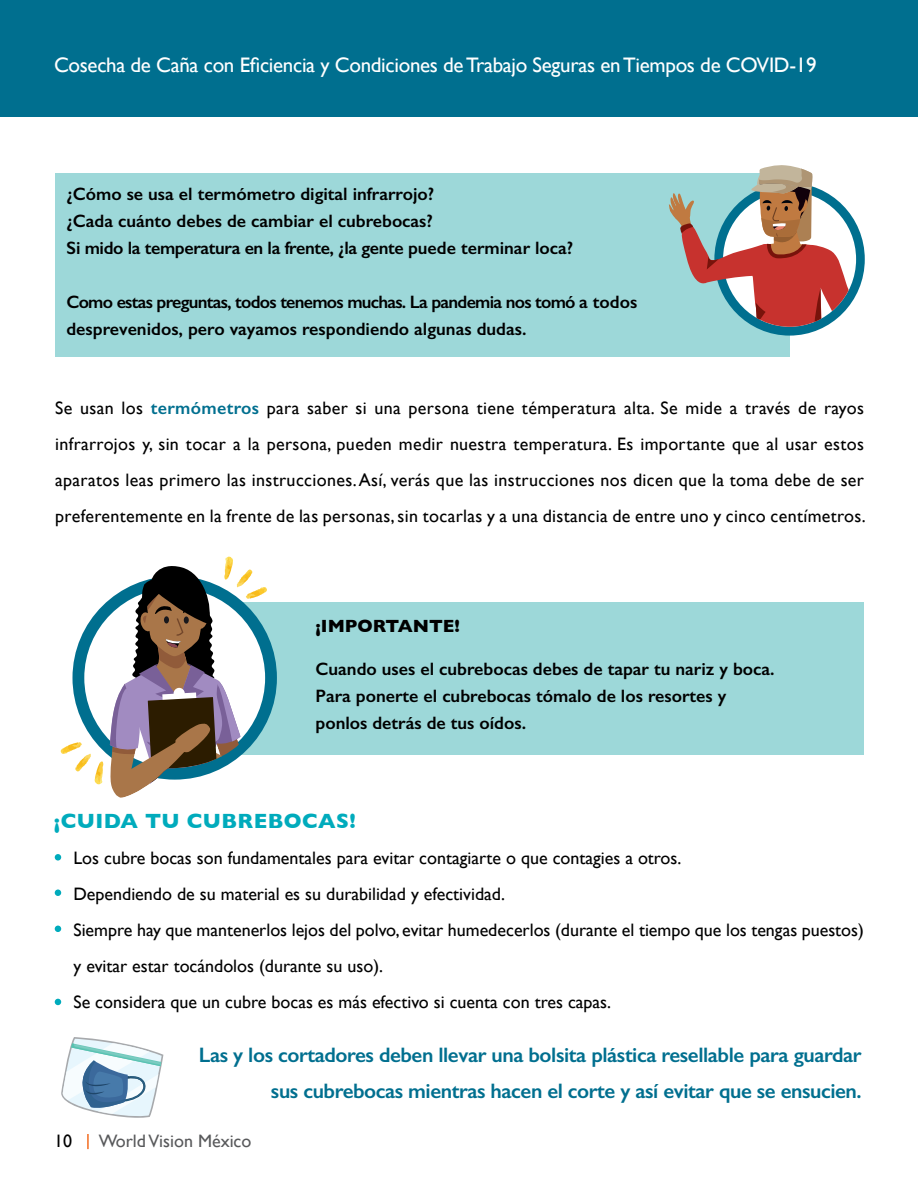
<style>
.page{position:relative;width:918px;height:1188px;background:#fff}
.page>*{position:absolute;margin:0;border:0;box-sizing:border-box;transform-origin:0 0}
.t1{font:600 21px/36px "Gill Sans";letter-spacing:-.02em;color:#006f8f;text-align:right}
.t2{font:21px "Gill Sans";letter-spacing:-.015em;color:#fff}
.t3{font:700 21px "Gill Sans";letter-spacing:.02em;color:#00abbc}
.t4{font:18px/36px "Gill Sans";color:#000}
.t5{font:600 18px/27px "Gill Sans";color:#000}
.t6{font:600 18px/27px "Gill Sans";letter-spacing:-.02em;color:#000}
.t7{font:18px "Gill Sans";color:#58595b}
.t8{font:700 18px "Gill Sans";color:#000}
.s1{font-weight:600;color:#006f8f}
</style>
<div class="page">
<div style="left:1px;top:0;width:917px;height:117px;background:#006f8f"></div>
<svg style="left:87px;top:1134px;width:2px;height:15px"></svg>
<div style="left:55px;top:173px;width:735px;height:184px;background:#9dd8d9"></div>
<div style="left:192px;top:603px;width:672px;height:152px;background:#9dd8d9"></div>
<svg style="left:61px;top:1037px;width:102px;height:81px"></svg>
<div style="left:55px;top:854px;width:6px;height:7px;background:#00abbc;border-radius:50%"></div>
<svg style="left:55px;top:890px;width:6px;height:6px"></svg>
<svg style="left:55px;top:926px;width:6px;height:6px"></svg>
<svg style="left:55px;top:999px;width:6px;height:6px"></svg>
<div style="left:714px;top:183px;width:151px;height:153px;background:#006f8f;border-radius:50%"></div>
<svg style="left:669px;top:165px;width:187px;height:162px"></svg>
<svg style="left:61px;top:557px;width:206px;height:241px"></svg>
<p class="t2" style="left:54px;top:53px;width:764px">Cosecha de Caña con Eficiencia y Condiciones de Trabajo Seguras en Tiempos de COVID-19</p>
<p class="t5" style="left:66px;top:180px;width:508px">¿Cómo se usa el termómetro digital infrarrojo?<br>¿Cada cuánto debes de cambiar el cubrebocas?<br>Si mido la temperatura en la frente, ¿la gente puede terminar loca?</p>
<p class="t6" style="left:66px;top:288px;width:572px">Como estas preguntas, todos tenemos muchas. La pandemia nos tomó a todos desprevenidos, pero vayamos respondiendo algunas dudas.</p>
<p class="t4" style="left:55px;top:390px;width:812px;text-align:justify">Se usan los <span class="s1">termómetros</span> para saber si una persona tiene témperatura alta. Se mide a través de rayos infrarrojos y, sin tocar a la persona, pueden medir nuestra temperatura. Es importante que al usar estos aparatos leas primero las instrucciones. Así, verás que las instrucciones nos dicen que la toma debe de ser preferentemente en la frente de las personas, sin tocarlas y a una distancia de entre uno y cinco centímetros.</p>
<p class="t8" style="left:315px;top:611px;width:146px">¡IMPORTANTE!</p>
<p class="t5" style="left:315px;top:655px;width:461px">Cuando uses el cubrebocas debes de tapar tu nariz y boca.<br>Para ponerte el cubrebocas tómalo de los resortes y ponlos detrás de tus oídos.</p>
<p class="t3" style="left:54px;top:804px;width:303px">¡CUIDA TU CUBREBOCAS!</p>
<p class="t4" style="left:73px;top:840px;width:792px">Los cubre bocas son fundamentales para evitar contagiarte o que contagies a otros.<br>Dependiendo de su material es su durabilidad y efectividad.<br>Siempre hay que mantenerlos lejos del polvo, evitar humedecerlos (durante el tiempo que los tengas puestos) y evitar estar tocándolos (durante su uso).<br>Se considera que un cubre bocas es más efectivo si cuenta con tres capas.</p>
<p class="t1" style="left:199px;top:1037px;width:664px">Las y los cortadores deben llevar una bolsita plástica resellable para guardar sus cubrebocas mientras hacen el corte y así evitar que se ensucien.</p>
<p class="t4" style="left:54px;top:1123px;width:19px">10</p>
<p class="t7" style="left:99px;top:1131px;width:154px">World Vision México</p>
</div>
